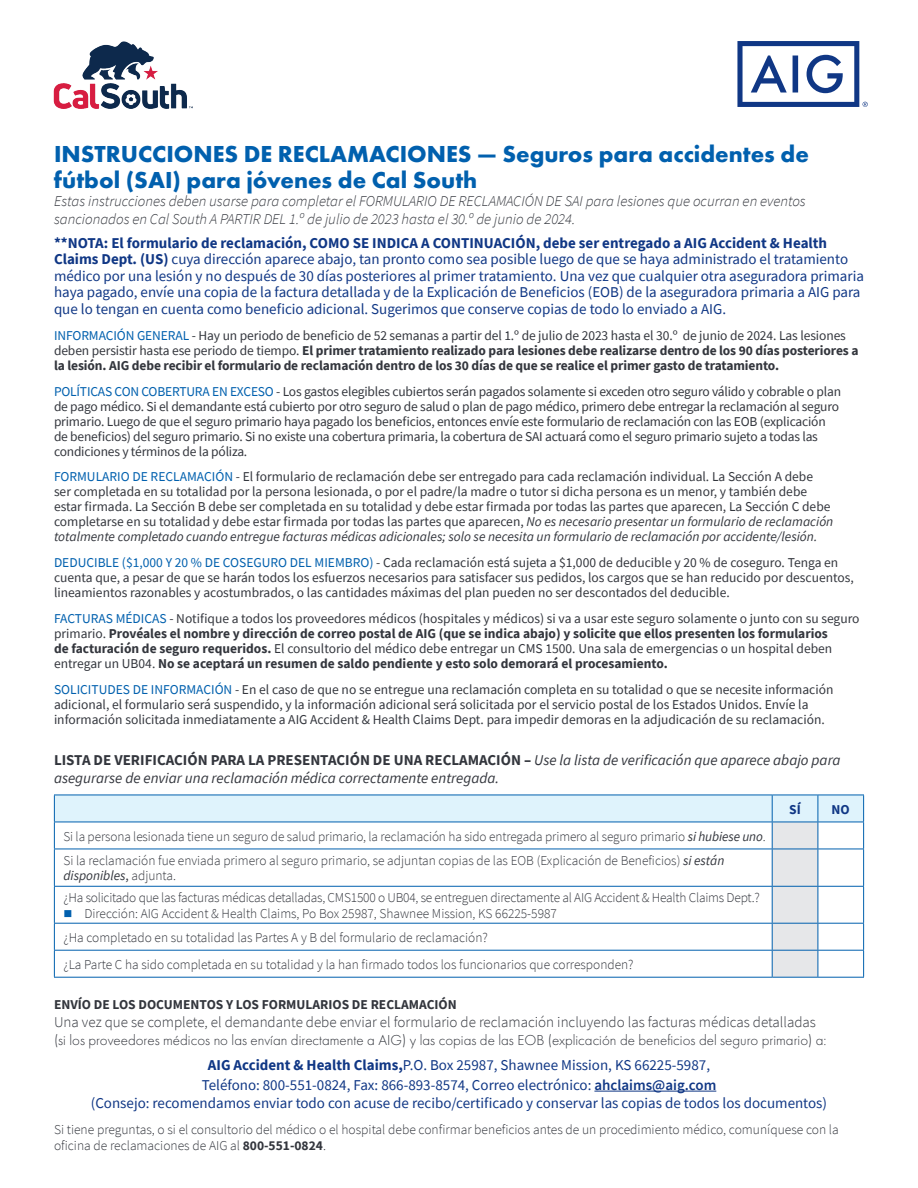
<style>
.page{position:relative;width:918px;height:1188px;background:#fff}
.page>*{position:absolute;margin:0;border:0;box-sizing:border-box;transform-origin:0 0}
.t1{font:700 24px/25.5px "Futura PT";color:#0160ae}
.t2{font:15px/16.5px "Source Sans Pro";color:#103785}
.t3{font:italic 300 15px/18px "Source Sans Pro";color:#33363d}
.t4{font:italic 15px/18px "Source Sans Pro";color:#33363d}
.t5{font:300 15px "Futura PT";color:#33363d}
.t6{font:300 15px "Source Sans Pro";color:#33363d}
.t7{font:13.5px/15px "Source Sans Pro";color:#33363d}
.t8{font:300 13.5px/24.9px "Source Sans Pro";color:#33363d}
.t9{font:700 13.5px/15px "Source Sans Pro";letter-spacing:-.005em;color:#33363d}
.t10{font:700 13.5px "Source Sans Pro";color:#103785}
.s1{font-size:22.5px}
.s2{font-weight:700}
.s3{font-weight:400;color:#0160ae}
.s4{font-weight:400}
.s5{color:#0160ae}
.s6{font-style:italic}
.s7{font-weight:700;font-style:normal}
.s8{font-weight:400;font-style:italic}
.s9{font-weight:600}
</style>
<div class="page">
<hr style="left:54px;top:977px;width:718px;height:1px;background:#0160ae">
<hr style="left:772px;top:977px;width:46px;height:1px;background:#0160ae">
<svg style="left:54px;top:795px;width:810px;height:182px"></svg>
<hr style="left:818px;top:849px;width:46px;height:1px;background:#0160ae">
<hr style="left:818px;top:886px;width:46px;height:1px;background:#0160ae">
<hr style="left:818px;top:923px;width:46px;height:1px;background:#0160ae">
<hr style="left:818px;top:950px;width:46px;height:1px;background:#0160ae">
<hr style="left:818px;top:977px;width:46px;height:1px;background:#0160ae">
<hr style="left:594px;top:1091px;width:122px;height:1px;background:#103785">
<svg style="left:737px;top:41px;width:131px;height:66px"></svg>
<img style="left:54px;top:41px;width:138px;height:67px">
<h1 class="t1" style="left:54px;top:141px;width:756px">INSTRUCCIONES DE RECLAMACIONES <span class="s1">—</span> Seguros para accidentes de fútbol (SAI) para jóvenes de Cal South</h1>
<p class="t3" style="left:54px;top:192px;width:753px">Estas instrucciones deben usarse para completar el FORMULARIO DE RECLAMACIÓN DE SAI para lesiones que ocurran en eventos sancionados en Cal South A PARTIR DEL 1.º de julio de 2023 hasta el 30.º de junio de 2024.</p>
<p class="t2" style="left:54px;top:235px;width:812px"><span class="s2">**NOTA: El formulario de reclamación, COMO SE INDICA A CONTINUACIÓN, debe ser entregado a AIG Accident &amp; Health Claims Dept. (US)</span> cuya dirección aparece abajo, tan pronto como sea posible luego de que se haya administrado el tratamiento médico por una lesión y no después de 30 días posteriores al primer tratamiento. Una vez que cualquier otra aseguradora primaria haya pagado, envíe una copia de la factura detallada y de la Explicación de Beneficios (EOB) de la aseguradora primaria a AIG para que lo tengan en cuenta como beneficio adicional. Sugerimos que conserve copias de todo lo enviado a AIG.</p>
<p class="t9" style="left:54px;top:328px;width:806px"><span class="s3">INFORMACIÓN GENERAL</span> <span class="s4">- Hay un periodo de beneficio de 52 semanas a partir del 1.º de julio de 2023 hasta el 30.º de junio de 2024. Las lesiones deben persistir hasta ese periodo de tiempo.</span> El primer tratamiento realizado para lesiones debe realizarse dentro de los 90 días posteriores a la lesión. AIG debe recibir el formulario de reclamación dentro de los 30 días de que se realice el primer gasto de tratamiento.</p>
<p class="t7" style="left:54px;top:384px;width:789px"><span class="s5">POLÍTICAS CON COBERTURA EN EXCESO</span> - Los gastos elegibles cubiertos serán pagados solamente si exceden otro seguro válido y cobrable o plan de pago médico. Si el demandante está cubierto por otro seguro de salud o plan de pago médico, primero debe entregar la reclamación al seguro primario. Luego de que el seguro primario haya pagado los beneficios, entonces envíe este formulario de reclamación con las EOB (explicación de beneficios) del seguro primario. Si no existe una cobertura primaria, la cobertura de SAI actuará como el seguro primario sujeto a todas las condiciones y términos de la póliza.</p>
<p class="t7" style="left:54px;top:469px;width:781px"><span class="s5">FORMULARIO DE RECLAMACIÓN</span> - El formulario de reclamación debe ser entregado para cada reclamación individual. La Sección A debe ser completada en su totalidad por la persona lesionada, o por el padre/la madre o tutor si dicha persona es un menor, y también debe estar firmada. La Sección B debe ser completada en su totalidad y debe estar firmada por todas las partes que aparecen, La Sección C debe completarse en su totalidad y debe estar firmada por todas las partes que aparecen, <span class="s6">No es necesario presentar un formulario de reclamación totalmente completado cuando entregue facturas médicas adicionales; solo se necesita un formulario de reclamación por accidente/lesión.</span></p>
<p class="t7" style="left:54px;top:555px;width:801px"><span class="s5">DEDUCIBLE ($1,000 Y 20 % DE COSEGURO DEL MIEMBRO)</span> - Cada reclamación está sujeta a $1,000 de deducible y 20 % de coseguro. Tenga en cuenta que, a pesar de que se harán todos los esfuerzos necesarios para satisfacer sus pedidos, los cargos que se han reducido por descuentos, lineamientos razonables y acostumbrados, o las cantidades máximas del plan pueden no ser descontados del deducible.</p>
<p class="t7" style="left:54px;top:611px;width:807px"><span class="s5">FACTURAS MÉDICAS</span> - Notifique a todos los proveedores médicos (hospitales y médicos) si va a usar este seguro solamente o junto con su seguro primario. <span class="s2">Provéales el nombre y dirección de correo postal de AIG (que se indica abajo) y solicite que ellos presenten los formularios<br>de facturación de seguro requeridos.</span> El consultorio del médico debe entregar un CMS 1500. Una sala de emergencias o un hospital deben entregar un UB04. <span class="s2">No se aceptará un resumen de saldo pendiente y esto solo demorará el procesamiento.</span></p>
<p class="t7" style="left:54px;top:682px;width:781px"><span class="s5">SOLICITUDES DE INFORMACIÓN</span> - En el caso de que no se entregue una reclamación completa en su totalidad o que se necesite información adicional, el formulario será suspendido, y la información adicional será solicitada por el servicio postal de los Estados Unidos. Envíe la información solicitada inmediatamente a AIG Accident &amp; Health Claims Dept. para impedir demoras en la adjudicación de su reclamación.</p>
<p class="t4" style="left:54px;top:750px;width:788px"><span class="s7">LISTA DE VERIFICACIÓN PARA LA PRESENTACIÓN DE UNA RECLAMACIÓN –</span> Use la lista de verificación que aparece abajo para asegurarse de enviar una reclamación médica correctamente entregada.</p>
<p class="t10" style="left:789px;top:800px;width:13px">SÍ</p>
<p class="t10" style="left:832px;top:800px;width:20px">NO</p>
<p class="t8" style="left:63px;top:824px;width:704px">Si la persona lesionada tiene un seguro de salud primario, la reclamación ha sido entregada primero al seguro primario <span class="s8">si hubiese uno</span>.<br>Si la reclamación fue enviada primero al seguro primario, se adjuntan copias de las EOB (Explicación de Beneficios) <span class="s8">si están</span></p>
<p class="t8" style="left:63px;top:865px;width:698px;line-height:21.6px"><span class="s8">disponibles</span><span class="s4">,</span> adjunta.<br>¿Ha solicitado que las facturas médicas detalladas, CMS1500 o UB04, se entreguen directamente al AIG Accident &amp; Health Claims Dept.?</p>
<p class="t8" style="left:63px;top:902px;width:495px;line-height:23.7px"><span class="s5">■</span> Dirección: AIG Accident &amp; Health Claims, Po Box 25987, Shawnee Mission, KS 66225-5987 ¿Ha completado en su totalidad las Partes A y B del formulario de reclamación?</p>
<p class="t8" style="left:63px;top:952px;width:572px">¿La Parte C ha sido completada en su totalidad y la han firmado todos los funcionarios que corresponden?</p>
<p class="t9" style="left:54px;top:997px;width:404px">ENVÍO DE LOS DOCUMENTOS Y LOS FORMULARIOS DE RECLAMACIÓN</p>
<p class="t6" style="left:54px;top:1013px;width:764px">Una vez que se complete, el demandante debe enviar el formulario de reclamación incluyendo las facturas médicas detalladas</p>
<p class="t5" style="left:54px;top:1032px;width:774px">(si los proveedores médicos no las envían directamente a AIG) y las copias de las EOB (explicación de beneficios del seguro primario) a:</p>
<p class="t2" style="left:202px;top:1056px;width:516px;line-height:19.5px;text-align:center"><span class="s2">AIG Accident &amp; Health Claims,</span>P.O. Box 25987, Shawnee Mission, KS 66225-5987,<br>Teléfono: 800-551-0824, Fax: 866-893-8574, Correo electrónico: <span class="s9">ahclaims@aig.com</span></p>
<p class="t2" style="left:91px;top:1095px;width:738px">(Consejo: recomendamos enviar todo con acuse de recibo/certificado y conservar las copias de todos los documentos)</p>
<p class="t8" style="left:54px;top:1121px;width:786px;line-height:16.5px">Si tiene preguntas, o si el consultorio del médico o el hospital debe confirmar beneficios antes de un procedimiento médico, comuníquese con la oficina de reclamaciones de AIG al <span class="s2">800-551-0824</span>.</p>
</div>
